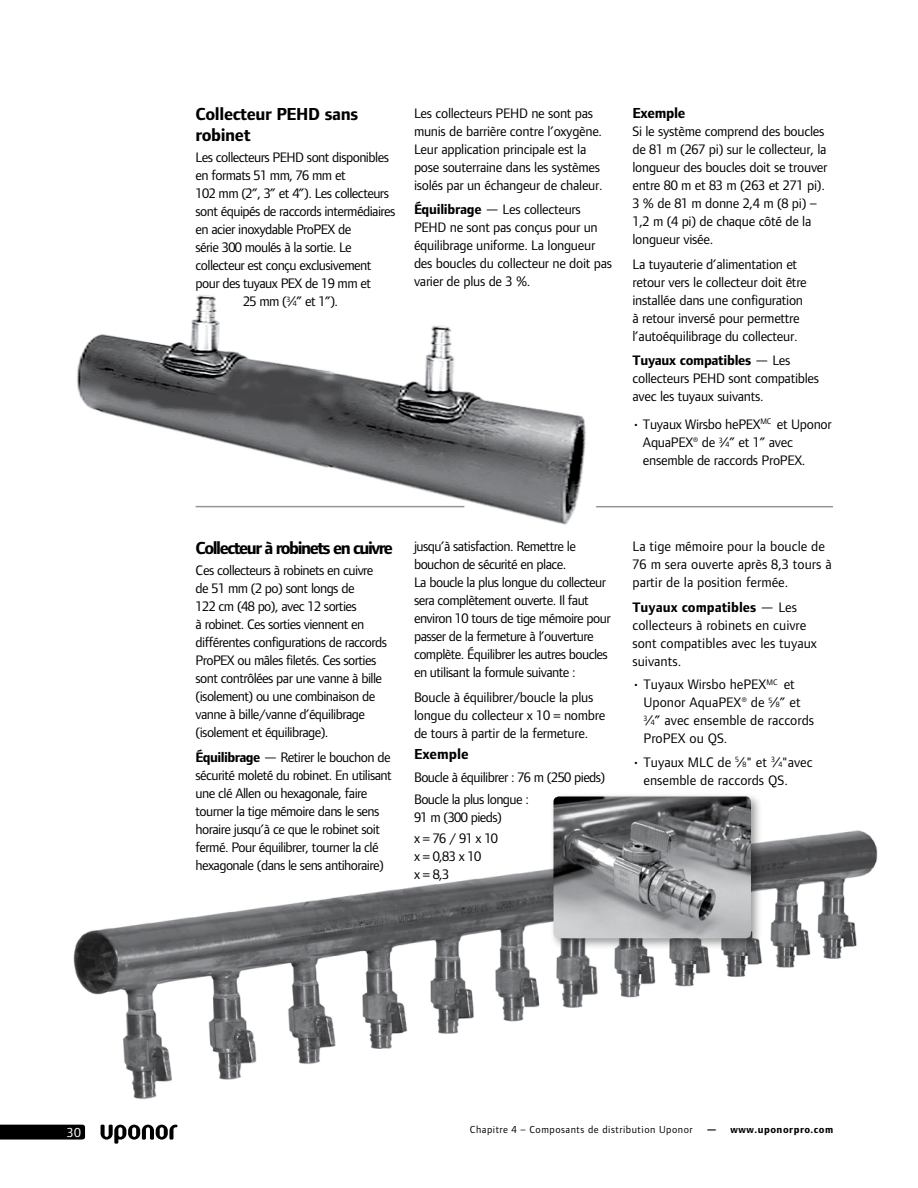
<style>
.page{position:relative;width:918px;height:1188px;background:#fff}
.page>*{position:absolute;margin:0;border:0;box-sizing:border-box;transform-origin:0 0}
.t1{font:700 18px "Foundry Form Sans";letter-spacing:-.08em;color:#000}
.t2{font:700 18px/21px "Foundry Form Sans";letter-spacing:-.02em;color:#000}
.t3{font:700 15px "Foundry Form Sans";letter-spacing:-.01em;color:#000}
.t4{font:14.25px/18px "Foundry Form Sans";letter-spacing:-.04em;color:#000}
.t5{font:14.25px/18px "Foundry Form Sans";letter-spacing:-.02em;color:#000}
.t6{font:14.25px/18px "Foundry Form Sans";color:#000}
.t7{font:13.5px "Foundry Form Sans";color:#fff}
.t8{font:10.5px "Foundry Form Sans";letter-spacing:.05em;color:#000}
.t9{font:700 10.5px "Foundry Form Sans";letter-spacing:.05em;color:#000}
.s1{font-size:7.8px}
.s2{font-weight:700}
</style>
<div class="page">
<svg style="left:101px;top:1125px;width:77px;height:19px"></svg>
<svg style="left:0;top:1125px;width:85px;height:15px"></svg>
<img style="left:77px;top:295px;width:509px;height:230px">
<img style="left:73px;top:830px;width:805px;height:270px">
<hr style="left:196px;top:506px;width:268px;height:1px;background:#939598">
<hr style="left:596px;top:506px;width:237px;height:1px;background:#939598">
<div style="left:549px;top:792px;width:214px;height:158px;background:#000;opacity:.4"></div>
<img style="left:554px;top:796px;width:197px;height:142px">
<p class="t2" style="left:196px;top:104px;width:164px">Collecteur PEHD sans robinet</p>
<p class="t4" style="left:196px;top:149px;width:195px">Les collecteurs PEHD sont disponibles</p>
<p class="t4" style="left:196px;top:167px;width:152px">en formats 51 mm, 76 mm et</p>
<p class="t4" style="left:196px;top:185px;width:195px">102 mm (2”, 3” et 4”). Les collecteurs</p>
<p class="t4" style="left:196px;top:203px;width:201px">sont équipés de raccords intermédiaires</p>
<p class="t4" style="left:196px;top:221px;width:157px">en acier inoxydable ProPEX de</p>
<p class="t4" style="left:196px;top:239px;width:158px">série 300 moulés à la sortie. Le</p>
<p class="t4" style="left:196px;top:257px;width:177px">collecteur est conçu exclusivement</p>
<p class="t4" style="left:196px;top:275px;width:177px">pour des tuyaux PEX de 19 mm et</p>
<p class="t4" style="left:243px;top:293px;width:97px">25 mm (<sup>3</sup>⁄<span class="s1">4</span>” et 1”).</p>
<p class="t5" style="left:414px;top:104px;width:190px">Les collecteurs PEHD ne sont pas munis de barrière contre l’oxygène.<br>Leur application principale est la pose souterraine dans les systèmes isolés par un échangeur de chaleur.</p>
<p class="t5" style="left:414px;top:200px;width:200px"><span class="s2">Équilibrage</span> — Les collecteurs<br>PEHD ne sont pas conçus pour un équilibrage uniforme. La longueur des boucles du collecteur ne doit pas varier de plus de 3 %.</p>
<p class="t3" style="left:633px;top:105px;width:54px">Exemple</p>
<p class="t5" style="left:633px;top:122px;width:196px">Si le système comprend des boucles de 81 m (267 pi) sur le collecteur, la longueur des boucles doit se trouver entre 80 m et 83 m (263 et 271 pi).<br>3 % de 81 m donne 2,4 m (8 pi) –<br>1,2 m (4 pi) de chaque côté de la longueur visée.</p>
<p class="t5" style="left:633px;top:255px;width:176px">La tuyauterie d’alimentation et retour vers le collecteur doit être installée dans une configuration à retour inversé pour permettre l’autoéquilibrage du collecteur.</p>
<p class="t5" style="left:633px;top:352px;width:188px"><span class="s2">Tuyaux compatibles</span> — Les collecteurs PEHD sont compatibles avec les tuyaux suivants.</p>
<p class="t5" style="left:643px;top:415px;width:190px;text-indent:-10px">• Tuyaux Wirsbo hePEX<sup>MC</sup> et Uponor<br>AquaPEX® de <sup>3</sup>⁄<span class="s1">4</span>” et 1” avec ensemble de raccords ProPEX.</p>
<p class="t1" style="left:196px;top:538px;width:199px">Collecteur à robinets en cuivre</p>
<p class="t4" style="left:196px;top:561px;width:193px">Ces collecteurs à robinets en cuivre de 51 mm (2 po) sont longs de<br>122 cm (48 po), avec 12 sorties<br>à robinet. Ces sorties viennent en différentes configurations de raccords ProPEX ou mâles filetés. Ces sorties sont contrôlées par une vanne à bille (isolement) ou une combinaison de vanne à bille/vanne d’équilibrage (isolement et équilibrage).</p>
<p class="t4" style="left:196px;top:748px;width:198px"><span class="s2">Équilibrage</span> — Retirer le bouchon de sécurité moleté du robinet. En utilisant une clé Allen ou hexagonale, faire tourner la tige mémoire dans le sens horaire jusqu’à ce que le robinet soit fermé. Pour équilibrer, tourner la clé hexagonale (dans le sens antihoraire)</p>
<p class="t4" style="left:414px;top:537px;width:198px">jusqu’à satisfaction. Remettre le bouchon de sécurité en place.<br>La boucle la plus longue du collecteur sera complètement ouverte. Il faut environ 10 tours de tige mémoire pour passer de la fermeture à l’ouverture complète. Équilibrer les autres boucles en utilisant la formule suivante :</p>
<p class="t5" style="left:414px;top:688px;width:193px">Boucle à équilibrer/boucle la plus longue du collecteur x 10 = nombre de tours à partir de la fermeture.</p>
<p class="t3" style="left:414px;top:746px;width:56px">Exemple</p>
<p class="t4" style="left:414px;top:767px;width:193px;line-height:21.3px">Boucle à équilibrer : 76 m (250 pieds)<br>Boucle la plus longue :</p>
<p class="t4" style="left:414px;top:806px;width:89px;line-height:21.3px">91 m (300 pieds) x = 76 / 91 x 10</p>
<p class="t4" style="left:414px;top:847px;width:69px">x = 0,83 x 10 x = 8,3</p>
<p class="t6" style="left:632px;top:537px;width:201px">La tige mémoire pour la boucle de<br>76 m sera ouverte après 8,3 tours à partir de la position fermée.</p>
<p class="t6" style="left:632px;top:598px;width:186px"><span class="s2">Tuyaux compatibles</span> — Les collecteurs à robinets en cuivre sont compatibles avec les tuyaux suivants.</p>
<p class="t6" style="left:644px;top:676px;width:172px;text-indent:-11px">• Tuyaux Wirsbo hePEX<sup>MC</sup> et<br>Uponor AquaPEX® de <sup>5</sup>⁄<span class="s1">8</span>” et<br><sup>3</sup>⁄<span class="s1">4</span>” avec ensemble de raccords<br>ProPEX ou QS.</p>
<p class="t6" style="left:644px;top:753px;width:171px;text-indent:-11px">• Tuyaux MLC de <sup>5</sup>⁄<span class="s1">8</span>" et <sup>3</sup>⁄<span class="s1">4</span>"avec ensemble de raccords QS.</p>
<p class="t7" style="left:67px;top:1125px;width:15px">30</p>
<p class="t8" style="left:470px;top:1124px;width:224px">Chapitre 4 – Composants de distribution Uponor</p>
<p class="t9" style="left:706px;top:1124px;width:128px">— www.uponorpro.com</p>
</div>
